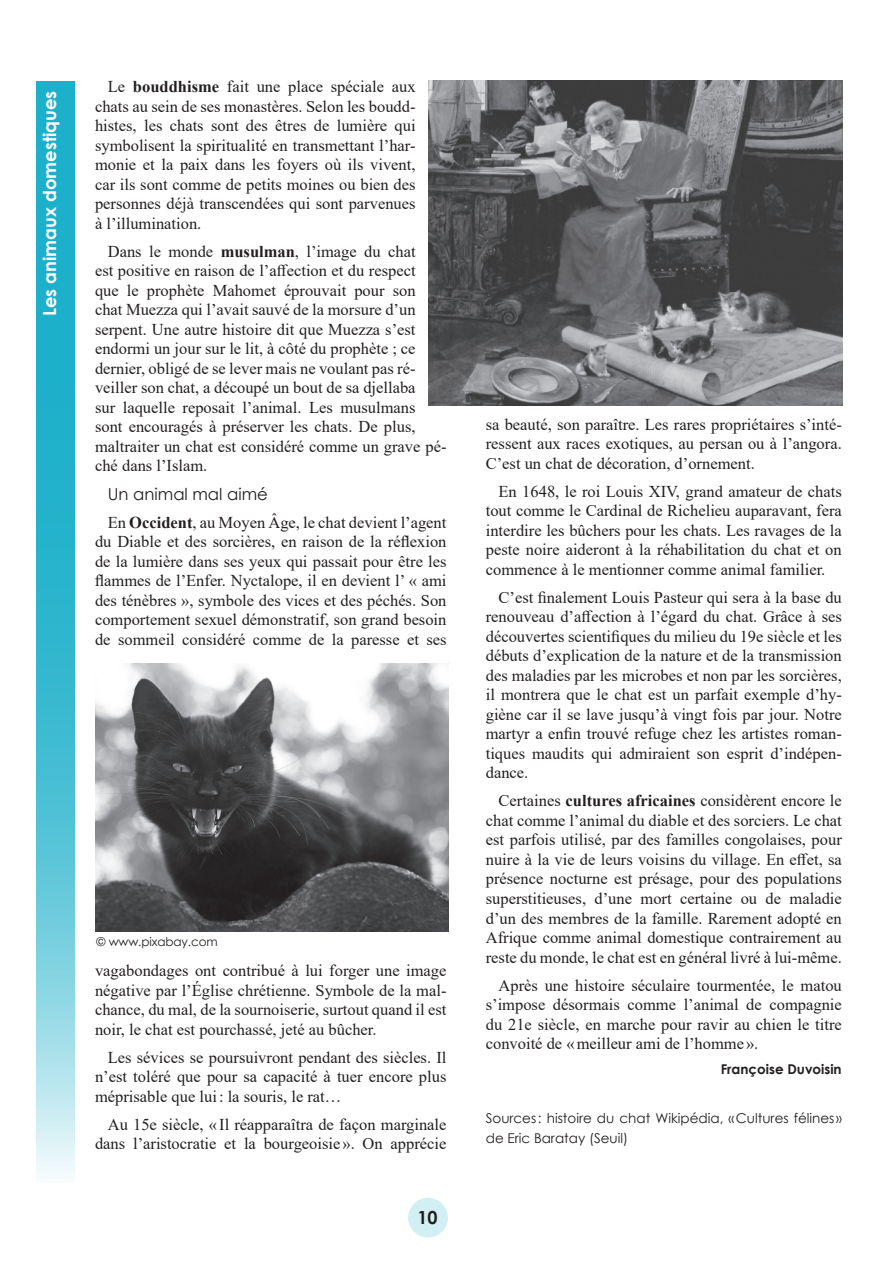
<style>
.page{position:relative;width:893px;height:1263px;background:#fff}
.page>*{position:absolute;margin:0;border:0;box-sizing:border-box;transform-origin:0 0}
.t1{font:700 18px "Century Gothic";color:#fff}
.t2{font:700 18px "Century Gothic";color:#231f20}
.t3{font:16.5px/19.5px "Times New Roman";color:#231f20;text-align:justify}
.t4{font:16.5px "Century Gothic";color:#231f20}
.t5{font:13.5px/19.5px "Century Gothic";color:#231f20}
.t6{font:700 13.5px "Century Gothic";color:#231f20}
.t7{font:12px "Century Gothic";letter-spacing:-.01em;color:#231f20}
.s1{font-weight:700}
</style>
<div class="page">
<div style="left:408px;top:1198px;width:40px;height:39px;background:#d2eff4;border-radius:50%"></div>
<svg style="left:36px;top:81px;width:38px;height:1093px;background:#4abfd4"></svg>
<img style="left:95px;top:663px;width:353px;height:269px">
<img style="left:428px;top:81px;width:415px;height:324px">
<p class="t1" style="left:36px;top:316px;width:227px;rotate:-90deg">Les animaux domestiques</p>
<p class="t3" style="left:95px;top:77px;width:322px;text-indent:13px">Le <span class="s1">bouddhisme</span> fait une place spéciale aux chats au sein de ses monastères. Selon les boudd&shy;histes, les chats sont des êtres de lumière qui symbolisent la spiritualité en transmettant l’har&shy;monie et la paix dans les foyers où ils vivent, car ils sont comme de petits moines ou bien des personnes déjà transcendées qui sont parvenues à l’illumination.</p>
<p class="t3" style="left:95px;top:241px;width:353px;text-align:left;text-indent:13px">Dans le monde <span class="s1">musulman</span>, l’image du chat<br>est positive en raison de l’affection et du respect<br>que le prophète Mahomet éprouvait pour son chat Muezza qui l’avait sauvé de la morsure d’un serpent. Une autre histoire dit que Muezza s’est endormi un jour sur le lit, à côté du prophète ; ce dernier, obligé de se lever mais ne voulant pas ré&shy;veiller son chat, a découpé un bout de sa djellaba<br>sur laquelle reposait l’animal. Les musulmans sont encouragés à préserver les chats. De plus, maltraiter un chat est considéré comme un grave pé&shy;ché dans l’Islam.</p>
<p class="t4" style="left:108px;top:484px;width:162px">Un animal mal aimé</p>
<p class="t3" style="left:95px;top:512px;width:353px;text-indent:13px">En <span class="s1">Occident</span>, au Moyen Âge, le chat devient l’agent du Diable et des sorcières, en raison de la réflexion de la lumière dans ses yeux qui passait pour être les flammes de l’Enfer. Nyctalope, il en devient l’ « ami des ténèbres », symbole des vices et des péchés. Son comportement sexuel démonstratif, son grand besoin de sommeil considéré comme de la paresse et ses</p>
<p class="t7" style="left:97px;top:934px;width:123px">© www.pixabay.com</p>
<p class="t3" style="left:95px;top:960px;width:353px">vagabondages ont contribué à lui forger une image négative par l’Église chrétienne. Symbole de la mal&shy;chance, du mal, de la sournoiserie, surtout quand il est noir, le chat est pourchassé, jeté au bûcher.</p>
<p class="t3" style="left:95px;top:1047px;width:353px;text-indent:13px">Les sévices se poursuivront pendant des siècles. Il n’est toléré que pour sa capacité à tuer encore plus méprisable que lui: la souris, le rat…</p>
<p class="t3" style="left:95px;top:1114px;width:353px;text-align:right">Au 15e siècle, « Il réapparaîtra de façon marginale dans l’aristocratie et la bourgeoisie». On apprécie</p>
<p class="t2" style="left:418px;top:1204px;width:22px">10</p>
<p class="t3" style="left:486px;top:414px;width:358px">sa beauté, son paraître. Les rares propriétaires s’inté&shy;ressent aux races exotiques, au persan ou à l’angora.<br>C’est un chat de décoration, d’ornement.</p>
<p class="t3" style="left:486px;top:481px;width:358px;text-indent:13px">En 1648, le roi Louis XIV, grand amateur de chats tout comme le Cardinal de Richelieu auparavant, fera interdire les bûchers pour les chats. Les ravages de la peste noire aideront à la réhabilitation du chat et on commence à le mentionner comme animal familier.</p>
<p class="t3" style="left:486px;top:587px;width:358px;text-indent:13px">C’est finalement Louis Pasteur qui sera à la base du renouveau d’affection à l’égard du chat. Grâce à ses découvertes scientifiques du milieu du 19e siècle et les débuts d’explication de la nature et de la transmission des maladies par les microbes et non par les sorcières, il montrera que le chat est un parfait exemple d’hy&shy;giène car il se lave jusqu’à vingt fois par jour. Notre martyr a enfin trouvé refuge chez les artistes roman&shy;tiques maudits qui admiraient son esprit d’indépen&shy;dance.</p>
<p class="t3" style="left:486px;top:791px;width:358px;text-indent:13px">Certaines <span class="s1">cultures africaines</span> considèrent encore le chat comme l’animal du diable et des sorciers. Le chat est parfois utilisé, par des familles congolaises, pour nuire à la vie de leurs voisins du village. En effet, sa présence nocturne est présage, pour des populations superstitieuses, d’une mort certaine ou de maladie d’un des membres de la famille. Rarement adopté en Afrique comme animal domestique contrairement au reste du monde, le chat est en général livré à lui-même.</p>
<p class="t3" style="left:486px;top:975px;width:358px;text-indent:13px">Après une histoire séculaire tourmentée, le matou s’impose désormais comme l’animal de compagnie du 21e siècle, en marche pour ravir au chien le titre convoité de «meilleur ami de l’homme».</p>
<p class="t6" style="left:721px;top:1058px;width:122px">Françoise Duvoisin</p>
<p class="t5" style="left:486px;top:1108px;width:358px">Sources: histoire du chat Wikipédia, «Cultures félines » de Eric Baratay (Seuil)</p>
</div>
